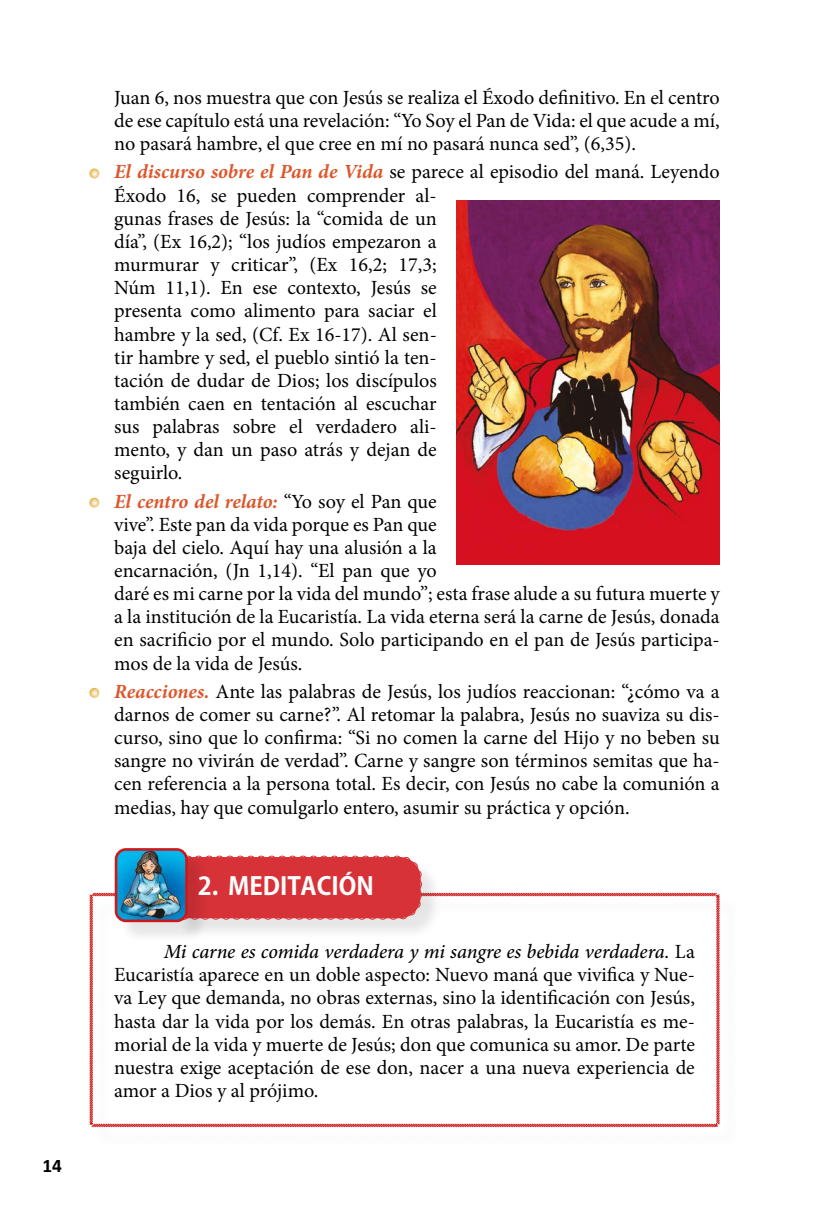
<style>
.page{position:relative;width:819px;height:1216px;background:#fff}
.page>*{position:absolute;margin:0;border:0;box-sizing:border-box;transform-origin:0 0}
.t1{font:700 24.5px "Koz Go Pr 6 N";color:#fff}
.t2{font:20.12px/23.1px "Minion Pro";color:#000;text-align:justify}
.t3{font:700 19.25px "Calibri";color:#000}
.s1{font-weight:700;font-style:italic;color:#dc572b}
.s2{font-weight:500;font-style:italic}
</style>
<div class="page">
<svg style="left:89px;top:168px;width:10px;height:10px"></svg>
<svg style="left:89px;top:497px;width:10px;height:10px"></svg>
<svg style="left:89px;top:687px;width:10px;height:10px"></svg>
<svg style="left:89px;top:892px;width:631px;height:235px"></svg>
<div style="left:177px;top:859px;width:266px;height:81px;background:#000;opacity:.1"></div>
<svg style="left:210px;top:855px;width:213px;height:65px;background:#d83d43"></svg>
<div style="left:117px;top:851px;width:93px;height:93px;background:#000;opacity:.1"></div>
<img style="left:116px;top:852px;width:70px;height:68px">
<div style="left:115px;top:848px;width:73px;height:74px;border:3px solid #cd1719;border-radius:10px"></div>
<img style="left:456px;top:200px;width:263px;height:364px">
<p class="t3" style="left:42px;top:1153px;width:21px">14</p>
<p class="t2" style="left:114px;top:86px;width:607px">Juan 6, nos muestra que con Jesús se realiza el Éxodo definitivo. En el centro de ese capítulo está una revelación: “Yo Soy el Pan de Vida: el que acude a mí, no pasará hambre, el que cree en mí no pasará nunca sed”, (6,35).</p>
<p class="t2" style="left:114px;top:160px;width:607px;text-align:left"><span class="s1">El discurso sobre el Pan de Vida</span> se parece al episodio del maná. Leyendo Éxodo 16, se pueden comprender al-<br>gunas frases de Jesús: la “comida de un<br>día”, (Ex 16,2); “los judíos empezaron a<br>murmurar y criticar”, (Ex 16,2; 17,3;<br>Núm 11,1). En ese contexto, Jesús se<br>presenta como alimento para saciar el<br>hambre y la sed, (Cf. Ex 16-17). Al sen-<br>tir hambre y sed, el pueblo sintió la ten-<br>tación de dudar de Dios; los discípulos<br>también caen en tentación al escuchar<br>sus palabras sobre el verdadero ali-<br>mento, y dan un paso atrás y dejan de<br>seguirlo.</p>
<p class="t2" style="left:114px;top:489px;width:607px;text-align:left"><span class="s1">El centro del relato:</span> “Yo soy el Pan que<br>vive”. Este pan da vida porque es Pan que<br>baja del cielo. Aquí hay una alusión a la<br>encarnación, (Jn 1,14). “El pan que yo<br>daré es mi carne por la vida del mundo”; esta frase alude a su futura muerte y a la institución de la Eucaristía. La vida eterna será la carne de Jesús, donada en sacrificio por el mundo. Solo participando en el pan de Jesús participa&shy;mos de la vida de Jesús.</p>
<p class="t2" style="left:114px;top:680px;width:607px"><span class="s1">Reacciones.</span> Ante las palabras de Jesús, los judíos reaccionan: “¿cómo va a darnos de comer su carne?”. Al retomar la palabra, Jesús no suaviza su dis&shy;curso, sino que lo confirma: “Si no comen la carne del Hijo y no beben su sangre no vivirán de verdad”. Carne y sangre son términos semitas que ha&shy;cen referencia a la persona total. Es decir, con Jesús no cabe la comunión a medias, hay que comulgarlo entero, asumir su práctica y opción.</p>
<p class="t1" style="left:198px;top:872px;width:177px">2. MEDITACIÓN</p>
<p class="t2" style="left:114px;top:940px;width:582px;text-indent:50px"><span class="s2">Mi carne es comida verdadera y mi sangre es bebida verdadera.</span> La Eucaristía aparece en un doble aspecto: Nuevo maná que vivifica y Nue&shy;va Ley que demanda, no obras externas, sino la identificación con Jesús, hasta dar la vida por los demás. En otras palabras, la Eucaristía es me&shy;morial de la vida y muerte de Jesús; don que comunica su amor. De parte nuestra exige aceptación de ese don, nacer a una nueva experiencia de amor a Dios y al prójimo.</p>
</div>
